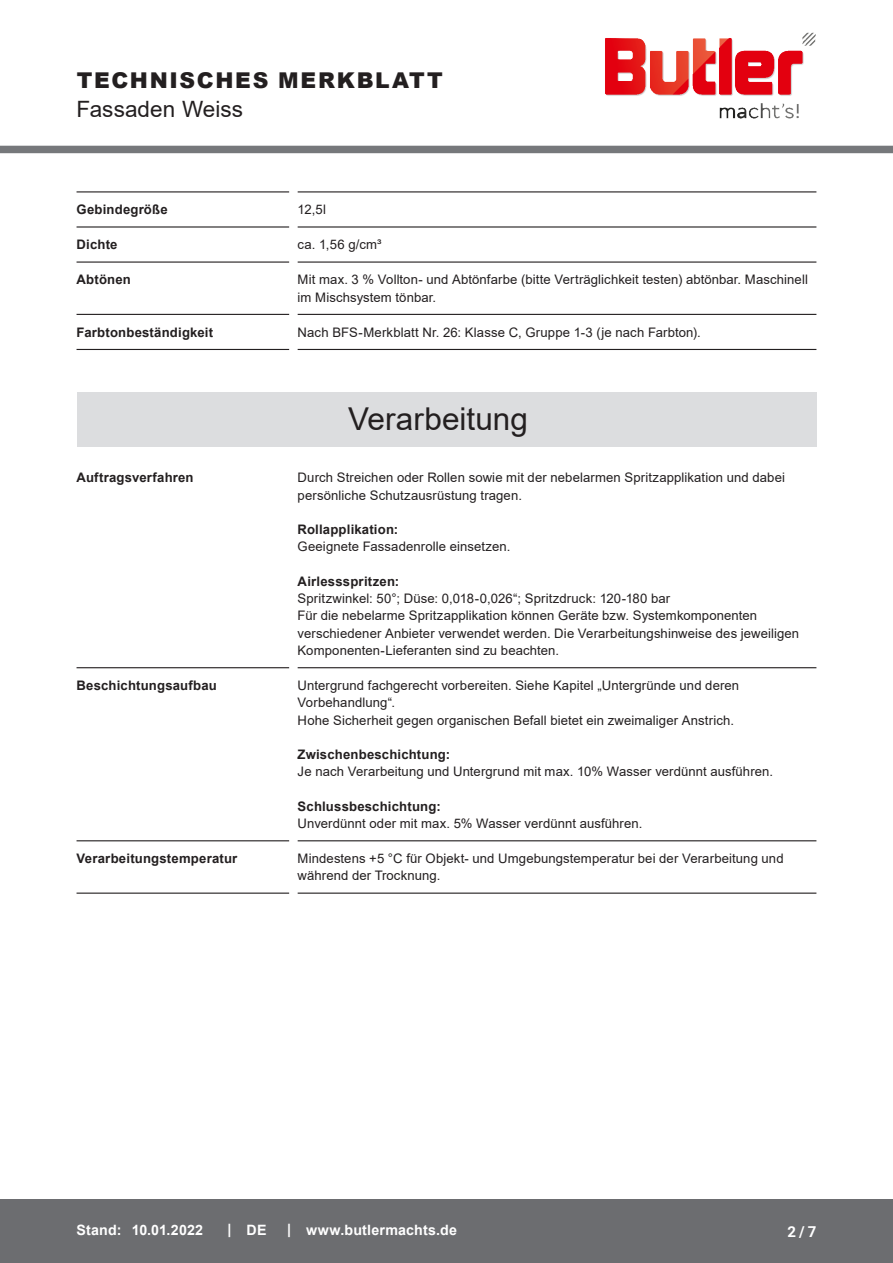
<style>
.page{position:relative;width:893px;height:1263px;background:#fff}
.page>*{position:absolute;margin:0;border:0;box-sizing:border-box;transform-origin:0 0}
.CB_AF_Kapitel_Uebers{font:31.5px "Arial";color:#231f20}
.CB_AF_Kopf_Produktna{font:22.5px "Arial";letter-spacing:.005em;color:#231f20}
.CB_AF_Kopf_TM{font:900 21.75px "Arial";letter-spacing:.075em;color:#231f20}
.t1{font:700 15px "Roboto";color:#fff}
.CB_AF_Fuß_Stand_link{font:700 14.25px "Arial";letter-spacing:.01em;color:#fff}
.CB_AF_Text_Standard{font:13.2px/17.2px "Arial";letter-spacing:.01em;color:#231f20}
.CB_AF_Abschnitt_Uebe{font:700 13.2px "Arial";letter-spacing:.015em;color:#231f20}
.s1{font-weight:700}
</style>
<div class="page">
<div style="left:0;top:146px;width:893px;height:7px;background:#76787b"></div>
<div style="left:0;top:1199px;width:893px;height:64px;background:#6c6d70"></div>
<hr style="left:77px;top:191px;width:212px;height:1px;background:#231f20">
<hr style="left:298px;top:191px;width:518px;height:1px;background:#231f20">
<hr style="left:77px;top:226px;width:212px;height:2px;background:#231f20">
<hr style="left:298px;top:226px;width:518px;height:2px;background:#231f20">
<hr style="left:77px;top:261px;width:212px;height:2px;background:#231f20">
<hr style="left:298px;top:261px;width:518px;height:2px;background:#231f20">
<hr style="left:77px;top:314px;width:212px;height:1px;background:#231f20">
<hr style="left:298px;top:314px;width:518px;height:1px;background:#231f20">
<hr style="left:77px;top:349px;width:212px;height:1px;background:#231f20">
<hr style="left:298px;top:349px;width:518px;height:1px;background:#231f20">
<div style="left:77px;top:393px;width:739px;height:54px;background:#dcdddf"></div>
<hr style="left:77px;top:667px;width:212px;height:1px;background:#231f20">
<hr style="left:298px;top:667px;width:518px;height:1px;background:#231f20">
<hr style="left:77px;top:840px;width:212px;height:1px;background:#231f20">
<hr style="left:298px;top:840px;width:518px;height:1px;background:#231f20">
<hr style="left:77px;top:892px;width:212px;height:2px;background:#231f20">
<hr style="left:298px;top:892px;width:518px;height:2px;background:#231f20">
<img style="left:605px;top:32px;width:211px;height:87px">
<p class="CB_AF_Kopf_TM" style="left:77px;top:65px;width:367px">TECHNISCHES MERKBLATT</p>
<p class="CB_AF_Kopf_Produktna" style="left:77px;top:94px;width:168px">Fassaden Weiss</p>
<p class="CB_AF_Abschnitt_Uebe" style="left:77px;top:200px;width:93px">Gebindegröße</p>
<p class="CB_AF_Text_Standard" style="left:298px;top:201px;width:30px">12,5l</p>
<p class="CB_AF_Abschnitt_Uebe" style="left:77px;top:235px;width:43px">Dichte</p>
<p class="CB_AF_Text_Standard" style="left:298px;top:236px;width:85px">ca. 1,56 g/cm³</p>
<p class="CB_AF_Abschnitt_Uebe" style="left:77px;top:270px;width:56px">Abtönen</p>
<p class="CB_AF_Text_Standard" style="left:298px;top:271px;width:512px">Mit max. 3 % Vollton- und Abtönfarbe (bitte Verträglichkeit testen) abtönbar. Maschinell im Mischsystem tönbar.</p>
<p class="CB_AF_Abschnitt_Uebe" style="left:77px;top:323px;width:138px">Farbtonbeständigkeit</p>
<p class="CB_AF_Text_Standard" style="left:298px;top:323px;width:405px">Nach BFS-Merkblatt Nr. 26: Klasse C, Gruppe 1-3 (je nach Farbton).</p>
<p class="CB_AF_Kapitel_Uebers" style="left:348px;top:398px;width:181px">Verarbeitung</p>
<p class="CB_AF_Abschnitt_Uebe" style="left:77px;top:468px;width:119px">Auftragsverfahren</p>
<p class="CB_AF_Text_Standard" style="left:298px;top:469px;width:489px">Durch Streichen oder Rollen sowie mit der nebelarmen Spritzapplikation und dabei persönliche Schutzausrüstung tragen.</p>
<p class="CB_AF_Text_Standard" style="left:298px;top:521px;width:214px"><span class="s1">Rollapplikation:<br></span>Geeignete Fassadenrolle einsetzen.</p>
<p class="CB_AF_Text_Standard" style="left:298px;top:573px;width:503px"><span class="s1">Airlessspritzen:<br></span>Spritzwinkel: 50°; Düse: 0,018-0,026“; Spritzdruck: 120-180 bar<br>Für die nebelarme Spritzapplikation können Geräte bzw. Systemkomponenten verschiedener Anbieter verwendet werden. Die Verarbeitungshinweise des jeweiligen Komponenten-Lieferanten sind zu beachten.</p>
<p class="CB_AF_Abschnitt_Uebe" style="left:77px;top:676px;width:142px">Beschichtungsaufbau</p>
<p class="CB_AF_Text_Standard" style="left:298px;top:677px;width:443px">Untergrund fachgerecht vorbereiten. Siehe Kapitel „Untergründe und deren<br>Vorbehandlung“.<br>Hohe Sicherheit gegen organischen Befall bietet ein zweimaliger Anstrich.</p>
<p class="CB_AF_Text_Standard" style="left:298px;top:746px;width:477px"><span class="s1">Zwischenbeschichtung:<br></span>Je nach Verarbeitung und Untergrund mit max. 10% Wasser verdünnt ausführen.</p>
<p class="CB_AF_Text_Standard" style="left:298px;top:797px;width:346px"><span class="s1">Schlussbeschichtung:<br></span>Unverdünnt oder mit max. 5% Wasser verdünnt ausführen.</p>
<p class="CB_AF_Abschnitt_Uebe" style="left:77px;top:849px;width:162px">Verarbeitungstemperatur</p>
<p class="CB_AF_Text_Standard" style="left:298px;top:850px;width:487px">Mindestens +5 °C für Objekt- und Umgebungstemperatur bei der Verarbeitung und während der Trocknung.</p>
<p class="CB_AF_Fuß_Stand_link" style="left:77px;top:1220px;width:46px">Stand:</p>
<p class="CB_AF_Fuß_Stand_link" style="left:132px;top:1220px;width:73px">10.01.2022</p>
<p class="CB_AF_Fuß_Stand_link" style="left:228px;top:1219px;width:5px">|</p>
<p class="CB_AF_Fuß_Stand_link" style="left:247px;top:1220px;width:21px">DE</p>
<p class="CB_AF_Fuß_Stand_link" style="left:287px;top:1219px;width:5px">|</p>
<p class="CB_AF_Fuß_Stand_link" style="left:306px;top:1220px;width:152px">www.butlermachts.de</p>
<p class="t1" style="left:787px;top:1221px;width:30px">2 / 7</p>
</div>
